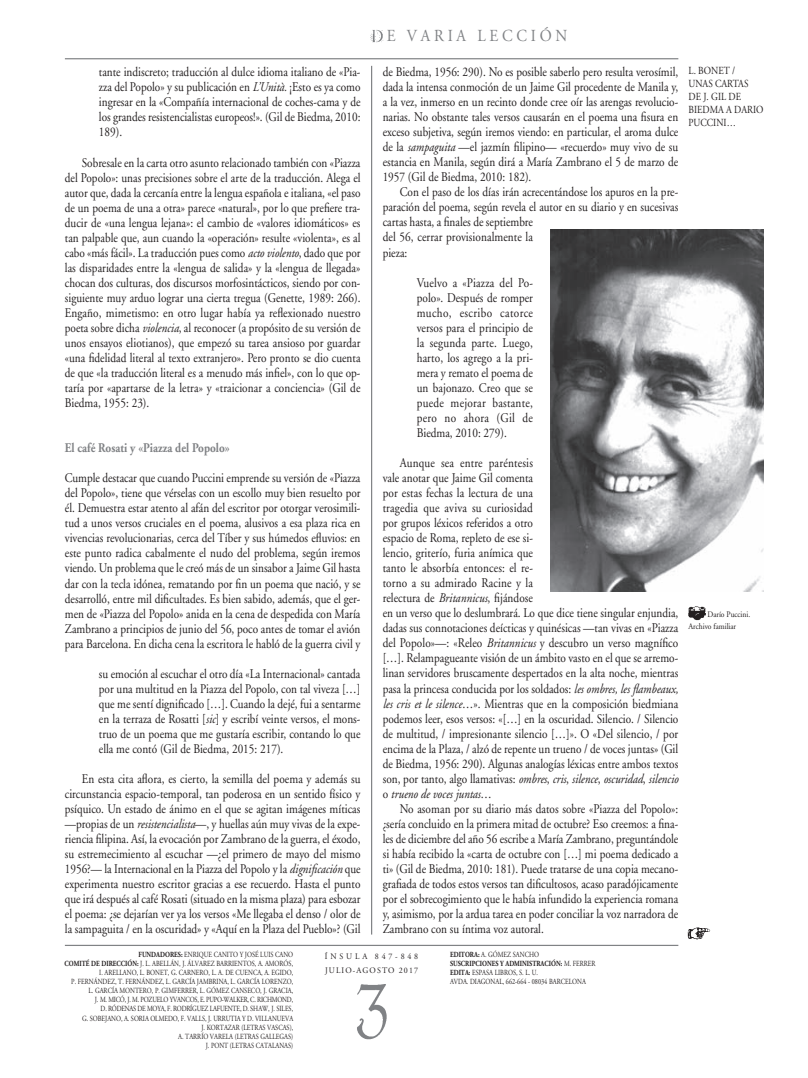
<style>
.page{position:relative;width:808px;height:1078px;background:#fff}
.page>*{position:absolute;margin:0;border:0;box-sizing:border-box;transform-origin:0 0}
.t1{font:16.88px "Adobe Garamond";color:#808285;scale:.9 1}
.t2{font:13.25px/15px "Adobe Garamond";color:#231f20;text-align:justify;scale:.85 1}
.t3{font:700 13.25px "Adobe Garamond";color:#808285;scale:.85 1}
.t4{font:10.88px/13px "Adobe Garamond";color:#231f20;scale:.85 1}
.t5{font:8.38px/13.2px "Adobe Garamond";letter-spacing:.14em;color:#231f20;scale:.95 1}
.t6{font:8.38px/11.8px "Adobe Garamond";color:#231f20;scale:.9 1}
.t7{font:7.88px/9px "Adobe Garamond";color:#231f20;scale:.8 1}
.s1{font-style:italic}
.s2{font-weight:700}
</style>
<div class="page">
<hr style="left:65px;top:58px;width:613px;height:1px;background:#808285">
<hr style="left:65px;top:944px;width:613px;height:1px;background:#808285">
<img style="left:687px;top:927px;width:24px;height:11px">
<img style="left:370px;top:30px;width:14px;height:13px">
<hr style="left:371px;top:66px;width:1px;height:868px;background:#808285">
<img style="left:357px;top:984px;width:30px;height:56px">
<img style="left:550px;top:229px;width:213px;height:362px">
<img style="left:688px;top:606px;width:18px;height:14px">
<p class="t1" style="left:387px;top:27px;width:202px">E V A R I A L E C C I Ó N</p>
<p class="t2" style="left:383px;top:65px;width:349px">de Biedma, 1956: 290). No es posible saberlo pero resulta verosímil, dada la intensa conmoción de un Jaime Gil procedente de Manila y, a la vez, inmerso en un recinto donde cree oír las arengas revolucio&shy;narias. No obstante tales versos causarán en el poema una fisura en exceso subjetiva, según iremos viendo: en particular, el aroma dulce de la <span class="s1">sampaguita</span> —el jazmín filipino— «recuerdo» muy vivo de su estancia en Manila, según dirá a María Zambrano el 5 de marzo de 1957 (Gil de Biedma, 2010: 182).</p>
<p class="t2" style="left:383px;top:185px;width:349px;text-align:left;text-indent:17px">Con el paso de los días irán acrecentándose los apuros en la pre&shy;paración del poema, según revela el autor en su diario y en sucesivas cartas hasta, a finales de septiembre<br>del 56, cerrar provisionalmente la<br>pieza:</p>
<p class="t2" style="left:417px;top:275px;width:138px">Vuelvo a «Piazza del Po&shy;polo». Después de romper mucho, escribo catorce versos para el principio de la segunda parte. Luego, harto, los agrego a la pri&shy;mera y remato el poema de un bajonazo. Creo que se puede mejorar bastante, pero no ahora (Gil de Biedma, 2010: 279).</p>
<p class="t2" style="left:383px;top:455px;width:349px;text-align:left;text-indent:17px">Aunque sea entre paréntesis<br>vale anotar que Jaime Gil comenta<br>por estas fechas la lectura de una<br>tragedia que aviva su curiosidad<br>por grupos léxicos referidos a otro<br>espacio de Roma, repleto de ese si-<br>lencio, griterío, furia anímica que<br>tanto le absorbía entonces: el re-<br>torno a su admirado Racine y la<br>relectura de <span class="s1">Britannicus</span>, fijándose<br>en un verso que lo deslumbrará. Lo que dice tiene singular enjundia, dadas sus connotaciones deícticas y quinésicas —tan vivas en «Piazza del Popolo»—: «Releo <span class="s1">Britannicus</span> y descubro un verso magnífico […]. Relampagueante visión de un ámbito vasto en el que se arremo&shy;linan servidores bruscamente despertados en la alta noche, mientras pasa la princesa conducida por los soldados: <span class="s1">les ombres, les flambeaux, les cris et le silence</span>…». Mientras que en la composición biedmiana podemos leer, esos versos: «[…] en la oscuridad. Silencio. / Silencio de multitud, / impresionante silencio […]». O «Del silencio, / por encima de la Plaza, / alzó de repente un trueno / de voces juntas» (Gil de Biedma, 1956: 290). Algunas analogías léxicas entre ambos textos son, por tanto, algo llamativas: <span class="s1">ombres</span>, <span class="s1">cris</span>, <span class="s1">silence</span>, <span class="s1">oscuridad</span>, <span class="s1">silencio </span>o <span class="s1">trueno de voces juntas</span>…</p>
<p class="t2" style="left:383px;top:801px;width:349px;text-indent:17px">No asoman por su diario más datos sobre «Piazza del Popolo»: ¿sería concluido en la primera mitad de octubre? Eso creemos: a fina&shy;les de diciembre del año 56 escribe a María Zambrano, preguntándole si había recibido la «carta de octubre con […] mi poema dedicado a ti» (Gil de Biedma, 2010: 181). Puede tratarse de una copia mecano&shy;grafiada de todos estos versos tan dificultosos, acaso paradójicamente por el sobrecogimiento que le había infundido la experiencia romana y, asimismo, por la ardua tarea en poder conciliar la voz narradora de Zambrano con su íntima voz autoral.</p>
<p class="t7" style="left:450px;top:950px;width:183px"><span class="s2">EDITORA:</span> A. GÓMEZ SANCHO<br><span class="s2">SUSCRIPCIONES Y ADMINISTRACIÓN:</span> M. FERRER <span class="s2">EDITA:</span> ESPASA LIBROS, S. L. U.<br>AVDA. DIAGONAL, 662-664 - 08034 BARCELONA</p>
<p class="t2" style="left:99px;top:65px;width:309px">tante indiscreto; traducción al dulce idioma italiano de «Pia&shy;zza del Popolo» y su publicación en <span class="s1">L’Unità.</span> ¡Esto es ya como ingresar en la «Compañía internacional de coches-cama y de los grandes resistencialistas europeos!». (Gil de Biedma, 2010:<br>189).</p>
<p class="t2" style="left:65px;top:155px;width:349px;text-indent:17px">Sobresale en la carta otro asunto relacionado también con «Piazza del Popolo»: unas precisiones sobre el arte de la traducción. Alega el autor que, dada la cercanía entre la lengua española e italiana, «el paso de un poema de una a otra» parece «natural», por lo que prefiere tra&shy;ducir de «una lengua lejana»: el cambio de «valores idiomáticos» es tan palpable que, aun cuando la «operación» resulte «violenta», es al cabo «más fácil». La traducción pues como <span class="s1">acto violento</span>, dado que por las disparidades entre la «lengua de salida» y la «lengua de llegada» chocan dos culturas, dos discursos morfosintácticos, siendo por con&shy;siguiente muy arduo lograr una cierta tregua (Genette, 1989: 266).<br>Engaño, mimetismo: en otro lugar había ya reflexionado nuestro poeta sobre dicha <span class="s1">violencia</span>, al reconocer (a propósito de su versión de unos ensayos eliotianos), que empezó su tarea ansioso por guardar «una fidelidad literal al texto extranjero». Pero pronto se dio cuenta de que «la traducción literal es a menudo más infiel», con lo que op&shy;taría por «apartarse de la letra» y «traicionar a conciencia» (Gil de Biedma, 1955: 23).</p>
<p class="t3" style="left:65px;top:440px;width:195px">El café Rosati y «Piazza del Popolo»</p>
<p class="t2" style="left:65px;top:471px;width:349px">Cumple destacar que cuando Puccini emprende su versión de «Piazza del Popolo», tiene que vérselas con un escollo muy bien resuelto por él. Demuestra estar atento al afán del escritor por otorgar verosimili&shy;tud a unos versos cruciales en el poema, alusivos a esa plaza rica en vivencias revolucionarias, cerca del Tíber y sus húmedos efluvios: en este punto radica cabalmente el nudo del problema, según iremos viendo. Un problema que le creó más de un sinsabor a Jaime Gil hasta dar con la tecla idónea, rematando por fin un poema que nació, y se desarrolló, entre mil dificultades. Es bien sabido, además, que el ger&shy;men de «Piazza del Popolo» anida en la cena de despedida con María Zambrano a principios de junio del 56, poco antes de tomar el avión para Barcelona. En dicha cena la escritora le habló de la guerra civil y</p>
<p class="t2" style="left:99px;top:666px;width:309px">su emoción al escuchar el otro día «La Internacional» cantada por una multitud en la Piazza del Popolo, con tal viveza […] que me sentí dignificado […]. Cuando la dejé, fui a sentarme en la terraza de Rosatti [<span class="s1">sic</span>] y escribí veinte versos, el mons&shy;truo de un poema que me gustaría escribir, contando lo que ella me contó (Gil de Biedma, 2015: 217).</p>
<p class="t2" style="left:65px;top:771px;width:349px;text-indent:17px">En esta cita aflora, es cierto, la semilla del poema y además su circunstancia espacio-temporal, tan poderosa en un sentido físico y psíquico. Un estado de ánimo en el que se agitan imágenes míticas —propias de un <span class="s1">resistencialista</span>—, y huellas aún muy vivas de la expe&shy;riencia filipina. Así, la evocación por Zambrano de la guerra, el éxodo, su estremecimiento al escuchar —¿el primero de mayo del mismo 1956?— la Internacional en la Piazza del Popolo y la <span class="s1">dignificación</span> que experimenta nuestro escritor gracias a ese recuerdo. Hasta el punto que irá después al café Rosati (situado en la misma plaza) para esbozar el poema: ¿se dejarían ver ya los versos «Me llegaba el denso / olor de la sampaguita / en la oscuridad» y «Aquí en la Plaza del Pueblo»? (Gil</p>
<p class="t7" style="left:65px;top:950px;width:287px;text-align:right"><span class="s2">FUNDADORES:</span> ENRIQUE CANITO Y JOSÉ LUIS CANO<br><span class="s2">COMITÉ DE DIRECCIÓN:</span> J. L. ABELLÁN, J. ÁLVAREZ BARRIENTOS, A. AMORÓS, I. ARELLANO, L. BONET, G. CARNERO, L. A. DE CUENCA, A. EGIDO,<br>P. FERNÁNDEZ, T. FERNÁNDEZ, L. GARCÍA JAMBRINA, L. GARCÍA LORENZO, L. GARCÍA MONTERO, P. GIMFERRER, L. GÓMEZ CANSECO, J. GRACIA,<br>J. M. MICÓ, J. M. POZUELO YVANCOS, E. PUPO-WALKER, C. RICHMOND,<br>D. RÓDENAS DE MOYA, F. RODRÍGUEZ LAFUENTE, D. SHAW, J. SILES,<br>G. SOBEJANO, A. SORIA OLMEDO, F. VALLS, J. URRUTIA Y D. VILLANUEVA<br>J. KORTAZAR (LETRAS VASCAS),<br>A. TARRÍO VARELA (LETRAS GALLEGAS)<br>J. PONT (LETRAS CATALANAS)</p>
<p class="t5" style="left:325px;top:950px;width:100px">ÍNSULA 847-848<br>JULIO-AGOSTO 2017</p>
<p class="t4" style="left:688px;top:65px;width:90px">L. BONET /<br>UNAS CARTAS<br>DE J. GIL DE<br>BIEDMA A DARIO<br>PUCCINI…</p>
<p class="t6" style="left:688px;top:608px;width:70px;text-indent:19px">Darío Puccini.<br>Archivo familiar</p>
</div>
